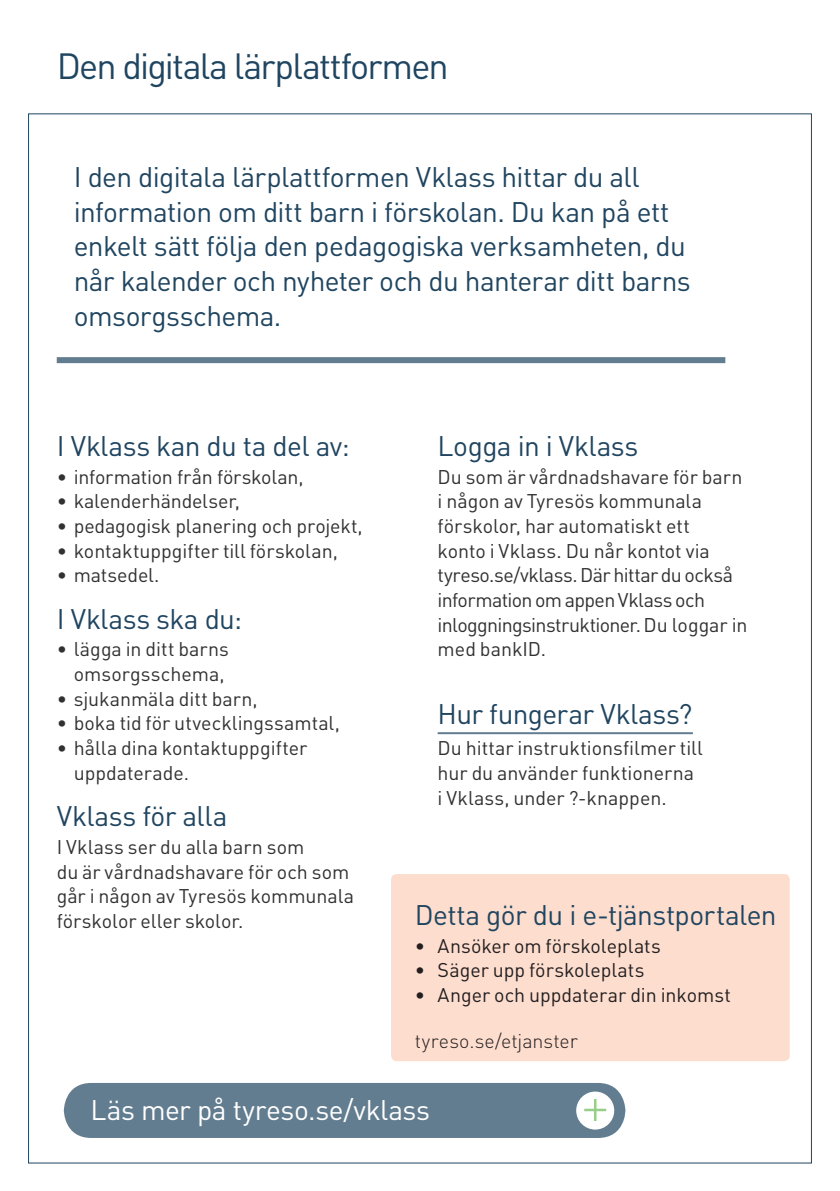
<style>
.page{position:relative;width:840px;height:1191px;background:#fff}
.page>*{position:absolute;margin:0;border:0;box-sizing:border-box;transform-origin:0 0}
.RUBRIK_TYRESO{font:36px "DIN";letter-spacing:-.05em;color:#204560}
.CITAT_TYRESO{font:28px/34.6px "DIN";letter-spacing:-.02em;color:#204560}
.MELLRUB_TYRESO{font:28px "DIN";letter-spacing:-.02em;color:#204560}
.MELLRUB_TYRESO-2{font:28px "DIN";letter-spacing:-.015em;color:#fff}
.BR_TXT_TYRESO{font:19.6px/24.6px "DIN";color:#313131}
.BR_TXT_TYRESO-2{font:19.6px/24.6px "DIN";letter-spacing:-.03em;color:#313131}
.t1{font:19.6px "DIN";color:#231f20}
.BILDTXT_TYRESO{font:300 19.6px "DIN";letter-spacing:.005em;color:#231f20}
.s1{font-size:20px}
</style>
<div class="page">
<div style="left:391px;top:874px;width:398px;height:187px;background:#fdddce;border-radius:6px"></div>
<div style="left:57px;top:357px;width:668px;height:6px;background:#637d90"></div>
<div style="left:64px;top:1083px;width:561px;height:55px;background:#637d90;border-radius:27px"></div>
<div style="left:576px;top:1091px;width:38px;height:38px;background:#fff;border-radius:50%"></div>
<svg style="left:584px;top:1099px;width:22px;height:22px"></svg>
<hr style="left:437px;top:732px;width:255px;height:2px;background:#637d90">
<p class="RUBRIK_TYRESO" style="left:57px;top:42px;width:393px">Den digitala lärplattformen</p>
<p class="CITAT_TYRESO" style="left:74px;top:159px;width:618px">I den digitala lärplattformen Vklass hittar du all information om ditt barn i förskolan. Du kan på ett enkelt sätt följa den pedagogiska verksamheten, du når kalender och nyheter och du hanterar ditt barns omsorgsschema.</p>
<p class="MELLRUB_TYRESO" style="left:57px;top:427px;width:294px">I Vklass kan du ta del av:</p>
<p class="BR_TXT_TYRESO" style="left:57px;top:464px;width:248px">• information från förskolan,</p>
<p class="BR_TXT_TYRESO" style="left:57px;top:488px;width:185px">• kalenderhändelser,</p>
<p class="BR_TXT_TYRESO" style="left:57px;top:513px;width:307px">• pedagogisk planering och projekt,</p>
<p class="BR_TXT_TYRESO" style="left:57px;top:538px;width:282px">• kontaktuppgifter till förskolan,</p>
<p class="BR_TXT_TYRESO" style="left:57px;top:562px;width:104px">• matsedel.</p>
<p class="MELLRUB_TYRESO" style="left:57px;top:600px;width:187px">I Vklass ska du:</p>
<p class="BR_TXT_TYRESO" style="left:57px;top:636px;width:174px;text-align:right">• lägga in ditt barns omsorgsschema,</p>
<p class="BR_TXT_TYRESO" style="left:57px;top:685px;width:202px">• sjukanmäla ditt barn,</p>
<p class="BR_TXT_TYRESO" style="left:57px;top:710px;width:284px">• boka tid för utvecklingssamtal,</p>
<p class="BR_TXT_TYRESO" style="left:74px;top:735px;width:235px;text-indent:-17px">• hålla dina kontaktuppgifter uppdaterade.</p>
<p class="MELLRUB_TYRESO" style="left:57px;top:797px;width:172px">Vklass för alla</p>
<p class="BR_TXT_TYRESO" style="left:57px;top:833px;width:249px">I Vklass ser du alla barn som</p>
<p class="BR_TXT_TYRESO" style="left:57px;top:858px;width:294px">du är vårdnadshavare för och som</p>
<p class="BR_TXT_TYRESO" style="left:57px;top:883px;width:299px">går i någon av Tyresös kommunala förskolor eller skolor.</p>
<p class="MELLRUB_TYRESO" style="left:437px;top:427px;width:202px">Logga in i Vklass</p>
<p class="BR_TXT_TYRESO" style="left:437px;top:464px;width:306px">Du som är vårdnadshavare för barn</p>
<p class="BR_TXT_TYRESO" style="left:437px;top:488px;width:266px">i någon av Tyresös kommunala</p>
<p class="BR_TXT_TYRESO" style="left:437px;top:513px;width:253px">förskolor, har automatiskt ett</p>
<p class="BR_TXT_TYRESO" style="left:437px;top:538px;width:274px">konto i Vklass. Du når kontot via</p>
<p class="BR_TXT_TYRESO-2" style="left:437px;top:562px;width:311px">tyreso.se/vklass. Där hittar du också information om appen Vklass och inloggningsinstruktioner. Du loggar in med bankID.</p>
<p class="MELLRUB_TYRESO" style="left:437px;top:695px;width:256px">Hur fungerar Vklass?</p>
<p class="BR_TXT_TYRESO" style="left:437px;top:735px;width:266px">Du hittar instruktionsfilmer till</p>
<p class="BR_TXT_TYRESO" style="left:437px;top:759px;width:258px">hur du använder funktionerna</p>
<p class="BR_TXT_TYRESO" style="left:437px;top:784px;width:230px">i Vklass, under ?-knappen.</p>
<p class="MELLRUB_TYRESO" style="left:414px;top:896px;width:363px">Detta gör du i e-tjänstportalen</p>
<p class="t1" style="left:414px;top:932px;width:247px">• Ansöker om förskoleplats</p>
<p class="t1" style="left:414px;top:957px;width:231px">• Säger upp förskoleplats</p>
<p class="t1" style="left:414px;top:981px;width:317px">• Anger och uppdaterar din inkomst</p>
<p class="BILDTXT_TYRESO" style="left:414px;top:1028px;width:164px">tyreso.se/etjanste<span class="s1">r</span></p>
<p class="MELLRUB_TYRESO-2" style="left:91px;top:1091px;width:341px">Läs mer på tyreso.se/vklass</p>
</div>
